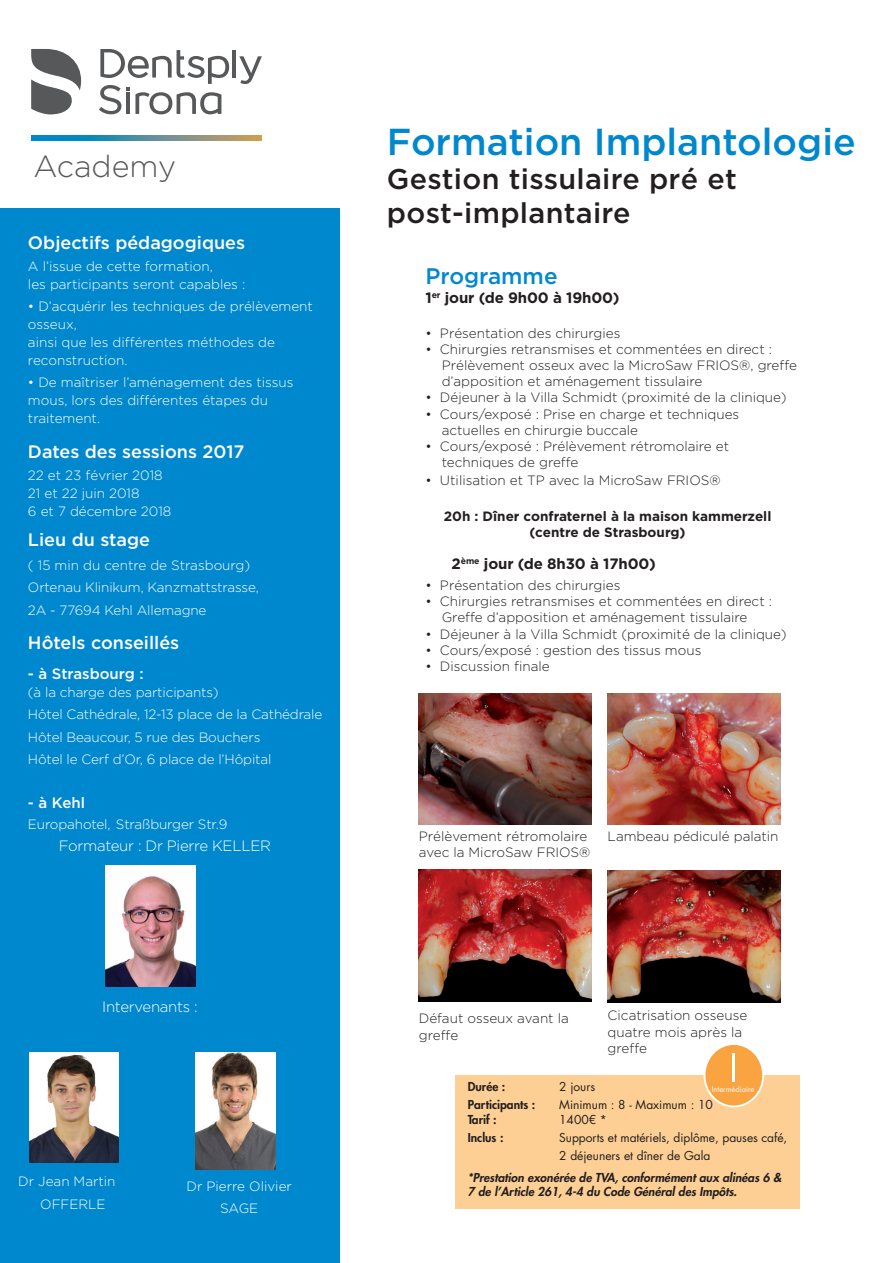
<style>
.page{position:relative;width:893px;height:1263px;background:#fff}
.page>*{position:absolute;margin:0;border:0;box-sizing:border-box;transform-origin:0 0}
.t1{font:500 37.5px "Gotham";color:#0088ce}
.t2{font:300 30.45px "Gotham";color:#57585a}
.t3{font:500 28.5px/34.2px "Gotham";letter-spacing:.01em;color:#231f20}
.t4{font:500 22.5px "Gotham";color:#0088ce}
.t5{font:500 18px "Gotham";color:#fff}
.t6{font:700 15px "Gotham";letter-spacing:-.01em;color:#231f20}
.t7{font:300 15px "Gotham";letter-spacing:-.02em;color:#fff}
.t8{font:500 15px "Gotham";color:#fff}
.t9{font:300 13.5px/16.2px "Gotham";color:#231f20}
.t10{font:300 13.5px/18px "Gotham";color:#fff}
.t11{font:700 13.5px/16.2px "Gotham";color:#231f20;text-align:center}
.t12{font:12px/18px "Futura Std";color:#231f20}
.t13{font:italic 800 12px/14.4px "Futura Std";color:#231f20}
.t14{font:800 12px "Futura Std";color:#231f20}
.t15{font:7.5px "Futura Std";color:#fff}
</style>
<div class="page">
<div style="left:0;top:208px;width:339px;height:1055px;background:#0088ce"></div>
<div style="left:455px;top:1075px;width:344px;height:134px;background:#fdcf94"></div>
<div style="left:704px;top:1044px;width:59px;height:62px;background:#f9a341;border-radius:50%"></div>
<div style="left:703px;top:1043px;width:61px;height:64px;border:2px solid #fff;border-radius:50%"></div>
<hr style="left:732px;top:1053px;width:3px;height:29px;background:#fff">
<hr style="left:233px;top:50px;width:3px;height:28px;background:#57585a">
<svg style="left:239px;top:56px;width:23px;height:28px"></svg>
<svg style="left:99px;top:49px;width:130px;height:65px"></svg>
<svg style="left:31px;top:49px;width:50px;height:65px"></svg>
<svg style="left:31px;top:135px;width:231px;height:6px"></svg>
<img style="left:105px;top:866px;width:91px;height:120px">
<img style="left:29px;top:1053px;width:89px;height:110px">
<img style="left:196px;top:1053px;width:79px;height:117px">
<img style="left:608px;top:871px;width:172px;height:132px">
<img style="left:608px;top:693px;width:172px;height:132px">
<img style="left:419px;top:870px;width:172px;height:131px">
<img style="left:419px;top:693px;width:172px;height:132px">
<p class="t2" style="left:33px;top:149px;width:144px">Academy</p>
<p class="t5" style="left:28px;top:232px;width:219px">Objectifs pédagogiques</p>
<p class="t10" style="left:28px;top:257px;width:219px">A l’issue de cette formation,<br>les participants seront capables :</p>
<p class="t10" style="left:28px;top:297px;width:286px">• D’acquérir les techniques de prélèvement osseux,<br>ainsi que les différentes méthodes de reconstruction.</p>
<p class="t10" style="left:28px;top:373px;width:267px">• De maîtriser l’aménagement des tissus mous, lors des différentes étapes du traitement.</p>
<p class="t5" style="left:28px;top:441px;width:218px">Dates des sessions 2017</p>
<p class="t10" style="left:28px;top:466px;width:145px">22 et 23 février 2018<br>21 et 22 juin 2018<br>6 et 7 décembre 2018</p>
<p class="t5" style="left:28px;top:529px;width:124px">Lieu du stage</p>
<p class="t10" style="left:28px;top:554px;width:232px;line-height:22.5px">( 15 min du centre de Strasbourg)<br>Ortenau Klinikum, Kanzmattstrasse,<br>2A - 77694 Kehl Allemagne</p>
<p class="t5" style="left:28px;top:632px;width:153px">Hôtels conseillés</p>
<p class="t8" style="left:28px;top:665px;width:117px">- à Strasbourg :</p>
<p class="t10" style="left:28px;top:681px;width:296px;line-height:22.5px">(à la charge des participants)<br>Hôtel Cathédrale, 12-13 place de la Cathédrale Hôtel Beaucour, 5 rue des Bouchers<br>Hôtel le Cerf d’Or, 6 place de l’Hôpital</p>
<p class="t8" style="left:28px;top:794px;width:58px">- à Kehl</p>
<p class="t10" style="left:28px;top:815px;width:201px">Europahotel, Straßburger Str.9</p>
<p class="t7" style="left:59px;top:837px;width:214px">Formateur : Dr Pierre KELLER</p>
<p class="t7" style="left:102px;top:998px;width:97px">Intervenants :</p>
<p class="t10" style="left:40px;top:1170px;width:77px;line-height:22.5px;text-indent:-22px">Dr Jean Martin<br>OFFERLE</p>
<p class="t10" style="left:187px;top:1174px;width:107px;line-height:22.5px;text-align:center">Dr Pierre Olivier<br>SAGE</p>
<p class="t1" style="left:387px;top:120px;width:470px">Formation Implantologie</p>
<p class="t3" style="left:387px;top:161px;width:351px">Gestion tissulaire pré et post-implantaire</p>
<p class="t4" style="left:425px;top:263px;width:134px">Programme</p>
<p class="t6" style="left:425px;top:289px;width:196px">1<sup>er</sup> jour (de 9h00 à 19h00)</p>
<p class="t9" style="left:425px;top:324px;width:196px">• Présentation des chirurgies</p>
<p class="t9" style="left:442px;top:341px;width:357px;text-indent:-16px">• Chirurgies retransmises et commentées en direct :<br>Prélèvement osseux avec la MicroSaw FRIOS®, greffe d’apposition et aménagement tissulaire</p>
<p class="t9" style="left:425px;top:389px;width:362px">• Déjeuner à la Villa Schmidt (proximité de la clinique)</p>
<p class="t9" style="left:442px;top:405px;width:299px;text-indent:-16px">• Cours/exposé : Prise en charge et techniques actuelles en chirurgie buccale</p>
<p class="t9" style="left:442px;top:438px;width:289px;text-indent:-16px">• Cours/exposé : Prélèvement rétromolaire et techniques de greffe</p>
<p class="t9" style="left:425px;top:472px;width:297px">• Utilisation et TP avec la MicroSaw FRIOS®</p>
<p class="t11" style="left:444px;top:507px;width:329px">20h : Dîner confraternel à la maison kammerzell (centre de Strasbourg)</p>
<p class="t6" style="left:452px;top:555px;width:206px">2<sup>ème</sup> jour (de 8h30 à 17h00)</p>
<p class="t9" style="left:425px;top:577px;width:196px">• Présentation des chirurgies</p>
<p class="t9" style="left:442px;top:593px;width:332px;text-indent:-16px">• Chirurgies retransmises et commentées en direct :<br>Greffe d’apposition et aménagement tissulaire</p>
<p class="t9" style="left:425px;top:625px;width:362px">• Déjeuner à la Villa Schmidt (proximité de la clinique)</p>
<p class="t9" style="left:425px;top:642px;width:277px">• Cours/exposé : gestion des tissus mous</p>
<p class="t9" style="left:425px;top:658px;width:126px">• Discussion finale</p>
<p class="t9" style="left:419px;top:828px;width:173px">Prélèvement rétromolaire avec la MicroSaw FRIOS®</p>
<p class="t9" style="left:608px;top:828px;width:172px">Lambeau pédiculé palatin</p>
<p class="t9" style="left:419px;top:1010px;width:152px">Défaut osseux avant la greffe</p>
<p class="t9" style="left:608px;top:1007px;width:141px">Cicatrisation osseuse quatre mois après la greffe</p>
<p class="t14" style="left:468px;top:1079px;width:39px">Durée :</p>
<p class="t12" style="left:559px;top:1077px;width:37px">2 jours</p>
<p class="t15" style="left:712px;top:1084px;width:44px">Intermédiaire</p>
<p class="t14" style="left:468px;top:1097px;width:69px">Participants :</p>
<p class="t12" style="left:559px;top:1096px;width:155px">Minimum : 8 - Maximum : 10</p>
<p class="t14" style="left:468px;top:1112px;width:31px">Tarif :</p>
<p class="t12" style="left:559px;top:1110px;width:49px">1400€ *</p>
<p class="t14" style="left:468px;top:1130px;width:37px">Inclus :</p>
<p class="t12" style="left:559px;top:1128px;width:229px">Supports et matériels, diplôme, pauses café,<br>2 déjeuners et dîner de Gala</p>
<p class="t13" style="left:468px;top:1170px;width:315px">*Prestation exonérée de TVA, conformément aux alinéas 6 &amp;<br>7 de l’Article 261, 4-4 du Code Général des Impôts.</p>
</div>
